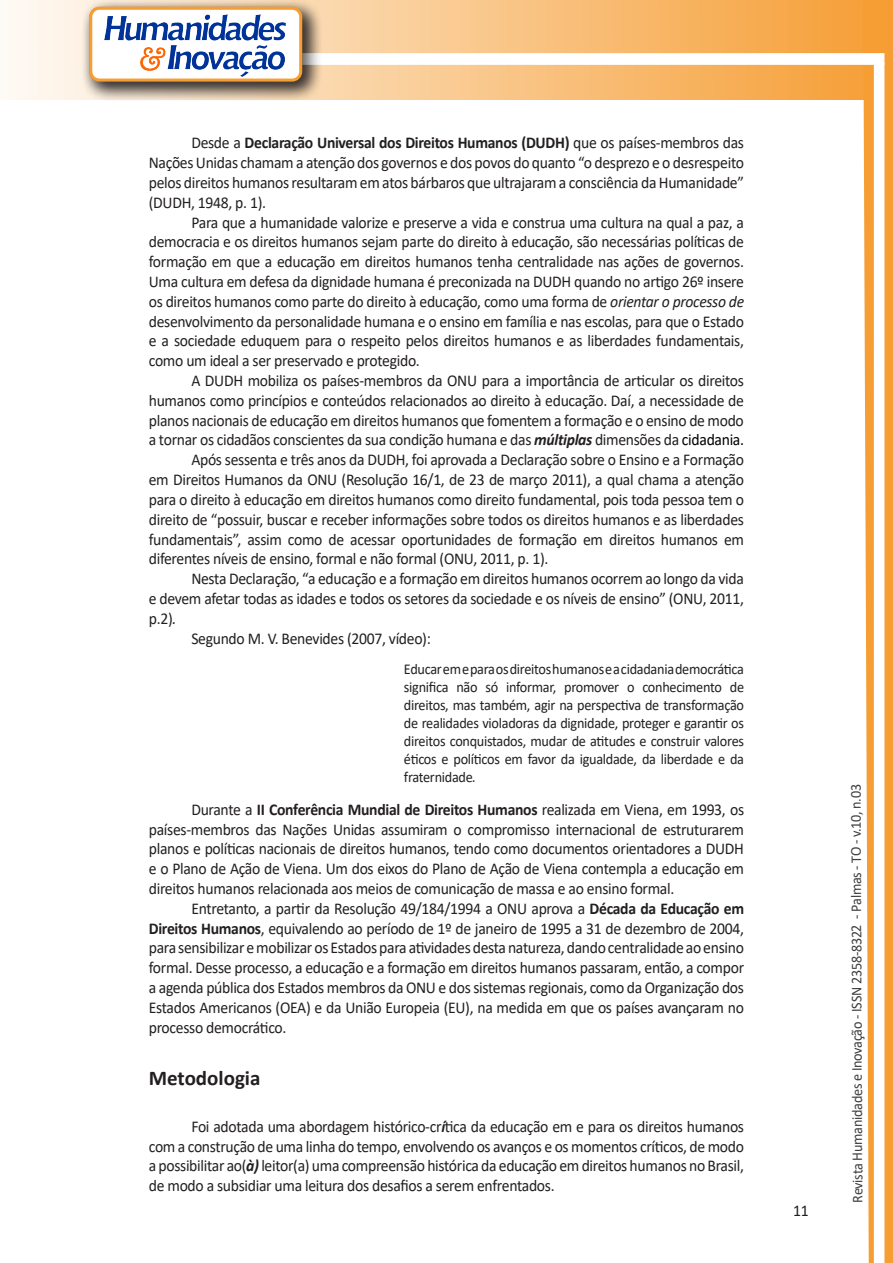
<style>
.page{position:relative;width:893px;height:1263px;background:#fff}
.page>*{position:absolute;margin:0;border:0;box-sizing:border-box;transform-origin:0 0}
.Titulo_2{font:700 21px "Calibri";color:#231f20}
.texto{font:16.5px/19.8px "Calibri";letter-spacing:-.02em;color:#231f20;text-align:justify;scale:.95 1}
.citacao{font:15px/18px "Calibri";letter-spacing:-.02em;color:#231f20;text-align:justify;scale:.95 1}
.t1{font:15px "Calibri";letter-spacing:-.025em;color:#3e3e3f;scale:.95 1}
.s1{font-weight:700}
.s2{font-style:italic}
.s3{font-weight:700;font-style:italic}
.s4{color:#000}
</style>
<div class="page">
<svg style="left:5px;top:0;width:858px;height:100px;background:#f9c484"></svg>
<div style="left:302px;top:53px;width:582px;height:12px;background:#fff;border:2px solid #fff"></div>
<svg style="left:863px;top:0;width:30px;height:1263px"></svg>
<div style="left:81px;top:0;width:241px;height:102px;background:#231f20;opacity:.75"></div>
<div style="left:91px;top:8px;width:210px;height:72px;background:#fff;border-radius:9px"></div>
<img style="left:104px;top:14px;width:181px;height:62px">
<div style="left:89px;top:7px;width:213px;height:75px;border:3px solid #f69e34;border-radius:9px"></div>
<p class="texto" style="left:149px;top:133px;width:628px;text-indent:43px">Desde a <span class="s1">Declaração Universal dos Direitos Humanos (DUDH)</span> que os países-membros das Nações Unidas chamam a atenção dos governos e dos povos do quanto “o desprezo e o desrespeito pelos direitos humanos resultaram em atos bárbaros que ultrajaram a consciência da Humanidade” (DUDH, 1948, p. 1).</p>
<p class="texto" style="left:149px;top:212px;width:628px;text-indent:43px">Para que a humanidade valorize e preserve a vida e construa uma cultura na qual a paz, a democracia e os direitos humanos sejam parte do direito à educação, são necessárias políticas de formação em que a educação em direitos humanos tenha centralidade nas ações de governos.<br>Uma cultura em defesa da dignidade humana é preconizada na DUDH quando no artigo 26º insere os direitos humanos como parte do direito à educação, como uma forma de <span class="s2">orientar o processo de </span>desenvolvimento da personalidade humana e o ensino em família e nas escolas, para que o Estado e a sociedade eduquem para o respeito pelos direitos humanos e as liberdades fundamentais, como um ideal a ser preservado e protegido.</p>
<p class="texto" style="left:149px;top:370px;width:628px;text-indent:43px">A DUDH mobiliza os países-membros da ONU para a importância de articular os direitos humanos como princípios e conteúdos relacionados ao direito à educação. Daí, a necessidade de planos nacionais de educação em direitos humanos que fomentem a formação e o ensino de modo a tornar os cidadãos conscientes da sua condição humana e das <span class="s3">múltiplas</span> dimensões da <span class="s4">cidadania.</span></p>
<p class="texto" style="left:149px;top:449px;width:628px;text-indent:43px">Após sessenta e três anos da DUDH, foi aprovada a Declaração sobre o Ensino e a Formação em Direitos Humanos da ONU (Resolução 16/1, de 23 de março 2011), a qual chama a atenção para o direito à educação em direitos humanos como direito fundamental, pois toda pessoa tem o direito de “possuir, buscar e receber informações sobre todos os direitos humanos e as liberdades fundamentais”, assim como de acessar oportunidades de formação em direitos humanos em diferentes níveis de ensino, formal e não formal (ONU, 2011, p. 1).</p>
<p class="texto" style="left:149px;top:568px;width:628px;text-indent:43px">Nesta Declaração, “a educação e a formação em direitos humanos ocorrem ao longo da vida e devem afetar todas as idades e todos os setores da sociedade e os níveis de ensino” (ONU, 2011, p.2)<span class="s2">.</span></p>
<p class="texto" style="left:191px;top:628px;width:254px">Segundo M. V. Benevides (2007, vídeo):</p>
<p class="citacao" style="left:404px;top:660px;width:360px">Educar em e para os direitos humanos e a cidadania democrática significa não só informar, promover o conhecimento de direitos, mas também, agir na perspectiva de transformação de realidades violadoras da dignidade, proteger e garantir os direitos conquistados, mudar de atitudes e construir valores éticos e políticos em favor da igualdade, da liberdade e da fraternidade<span class="s2">.</span></p>
<p class="texto" style="left:149px;top:799px;width:628px;text-indent:43px">Durante a <span class="s1">II Conferência Mundial de Direitos Humanos</span> realizada em Viena, em 1993, os países-membros das Nações Unidas assumiram o compromisso internacional de estruturarem planos e políticas nacionais de direitos humanos, tendo como documentos orientadores a DUDH e o Plano de Ação de Viena. Um dos eixos do Plano de Ação de Viena contempla a educação em direitos humanos relacionada aos meios de comunicação de massa e ao ensino formal.</p>
<p class="texto" style="left:149px;top:898px;width:628px;text-indent:43px">Entretanto, a partir da Resolução 49/184/1994 a ONU aprova a <span class="s1">Década da Educação em Direitos Humanos</span>, equivalendo ao período de 1º de janeiro de 1995 a 31 de dezembro de 2004, para sensibilizar e mobilizar os Estados para atividades desta natureza, dando centralidade ao ensino formal. Desse processo, a educação e a formação em direitos humanos passaram, então, a compor a agenda pública dos Estados membros da ONU e dos sistemas regionais, como da Organização dos Estados Americanos (OEA) e da União Europeia (EU), na medida em que os países avançaram no processo democrático.</p>
<p class="Titulo_2" style="left:149px;top:1063px;width:113px">Metodologia</p>
<p class="texto" style="left:149px;top:1116px;width:628px;text-indent:43px">Foi adotada uma abordagem histórico-cr<span class="s3">í</span>tica da educação em e para os direitos humanos com a construção de uma linha do tempo, envolvendo os avanços e os momentos críticos, de modo a possibilitar ao(<span class="s3">à)</span> leitor(a) uma compreensão histórica da educação em direitos humanos no Brasil, de modo a subsidiar uma leitura dos desafios a serem enfrentados.</p>
<p class="texto" style="left:793px;top:1200px;width:18px">11</p>
<p class="t1" style="left:846px;top:1203px;width:442px;rotate:-90deg">Revista Humanidades e Inovação - ISSN 2358-8322 - Palmas - TO - v.10, n.03</p>
</div>
